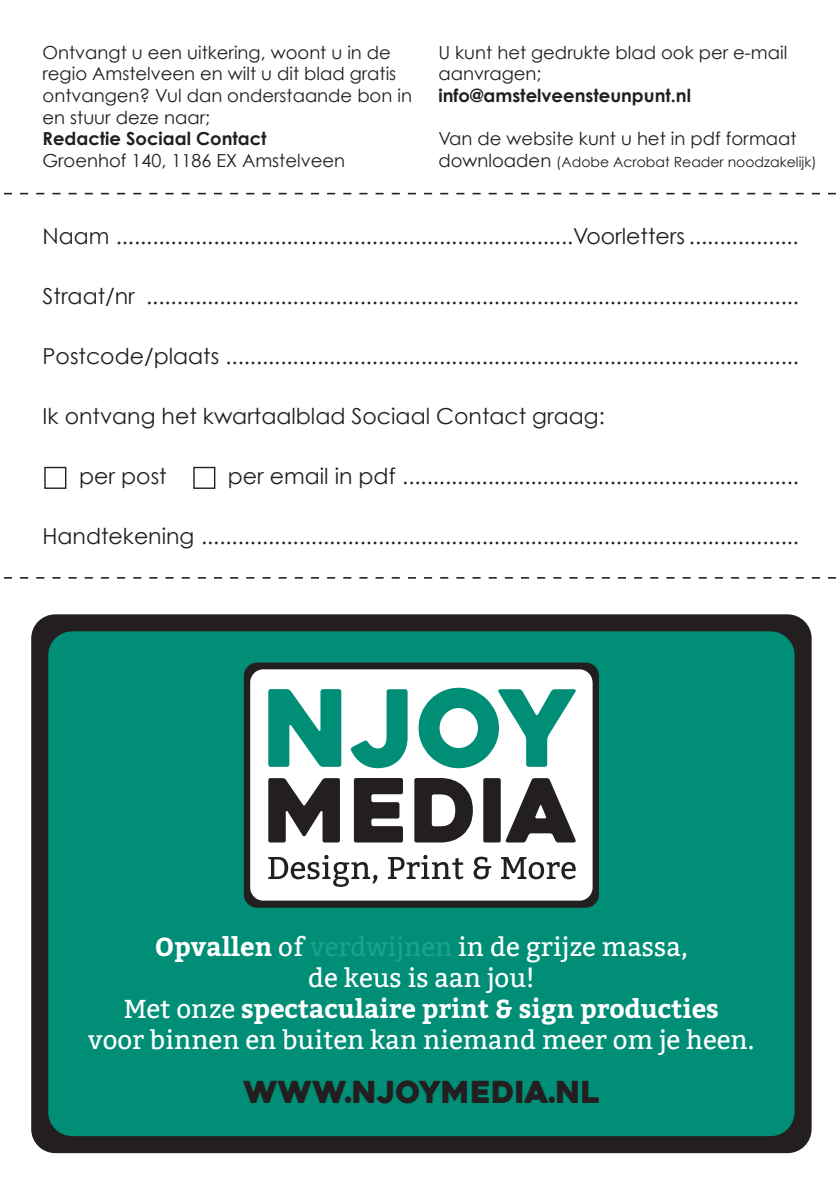
<style>
.page{position:relative;width:840px;height:1191px;background:#fff}
.page>*{position:absolute;margin:0;border:0;box-sizing:border-box;transform-origin:0 0}
.t1{font:30.2px "Heavitas";color:#231f20}
.t2{font:25.8px/31px "Bitter";color:#fff;text-align:center}
.t3{font:22px "Century Gothic";color:#231f20}
.t4{font:18px/21.6px "Century Gothic";color:#231f20}
.t5{font:700 18px "Century Gothic";color:#231f20}
.t6{font:14px "Century Gothic";color:#231f20}
.s1{font-size:18px}
.s2{font-weight:700}
.s3{color:#1ca290}
</style>
<div class="page">
<div style="left:44px;top:467px;width:22px;height:22px;border:1px solid #231f20"></div>
<div style="left:193px;top:467px;width:22px;height:22px;border:1px solid #231f20"></div>
<svg style="left:3px;top:193px;width:834px;height:1px"></svg>
<svg style="left:3px;top:577px;width:834px;height:1px"></svg>
<div style="left:31px;top:614px;width:780px;height:539px;background:#231f20;border-radius:24px"></div>
<div style="left:48px;top:631px;width:746px;height:505px;background:#008e76;border-radius:24px"></div>
<svg style="left:244px;top:662px;width:354px;height:245px;background:#a0b5b2"></svg>
<p class="t4" style="left:43px;top:41px;width:371px">Ontvangt u een uitkering, woont u in de regio Amstelveen en wilt u dit blad gratis ontvangen? Vul dan onderstaande bon in en stuur deze naar;</p>
<p class="t5" style="left:43px;top:127px;width:225px">Redactie Sociaal Contact</p>
<p class="t4" style="left:43px;top:149px;width:304px">Groenhof 140, 1186 EX Amstelveen</p>
<p class="t4" style="left:438px;top:41px;width:350px">U kunt het gedrukte blad ook per e-mail aanvragen;</p>
<p class="t5" style="left:438px;top:84px;width:254px">info@amstelveensteunpunt.nl</p>
<p class="t4" style="left:438px;top:128px;width:359px">Van de website kunt u het in pdf formaat</p>
<p class="t6" style="left:438px;top:153px;width:379px"><span class="s1">downloaden</span> (Adobe Acrobat Reader noodzakelijk)</p>
<p class="t3" style="left:43px;top:222px;width:757px">Naam ...........................................................................Voorletters ..................</p>
<p class="t3" style="left:43px;top:282px;width:757px">Straat/nr ...........................................................................................................</p>
<p class="t3" style="left:43px;top:342px;width:757px">Postcode/plaats ..............................................................................................</p>
<p class="t3" style="left:43px;top:402px;width:563px">Ik ontvang het kwartaalblad Sociaal Contact graag:</p>
<p class="t3" style="left:79px;top:462px;width:89px">per post</p>
<p class="t3" style="left:227px;top:462px;width:572px">per email in pdf .................................................................</p>
<p class="t3" style="left:43px;top:522px;width:757px">Handtekening ..................................................................................................</p>
<p class="t2" style="left:88px;top:931px;width:667px"><span class="s2">Opvallen</span> of <span class="s3">verdwijnen</span> in de grijze massa,<br>de keus is aan jou!<br>Met onze <span class="s2">spectaculaire print &amp; sign producties<br></span>voor binnen en buiten kan niemand meer om je heen.</p>
<h1 class="t1" style="left:243px;top:1073px;width:357px">WWW.NJOYMEDIA.NL</h1>
</div>
